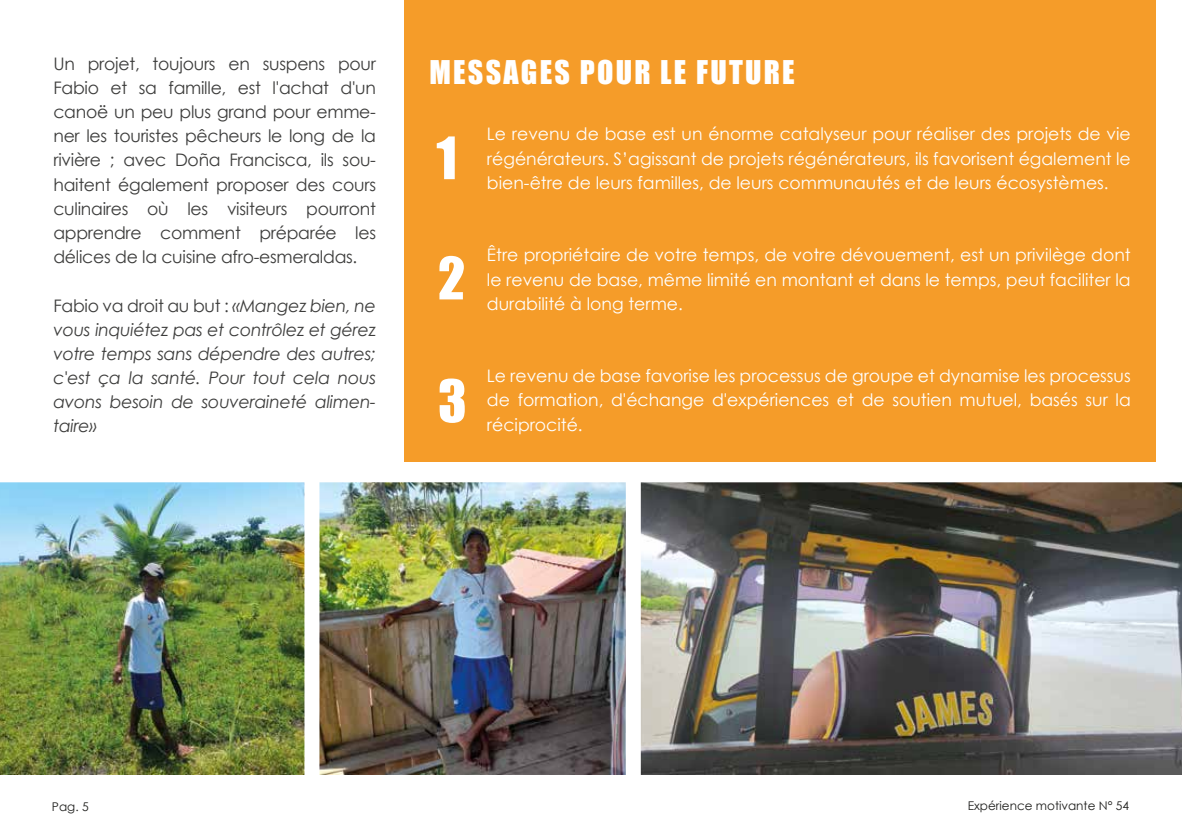
<style>
.page{position:relative;width:1182px;height:831px;background:#fff}
.page>*{position:absolute;margin:0;border:0;box-sizing:border-box;transform-origin:0 0}
.t1{font:54px "Impact";color:#fff}
.t2{font:30px "Impact";letter-spacing:.075em;color:#fff}
.t3{font:17.25px/24.2px "Century Gothic";color:#fff;text-align:justify}
.t4{font:17.25px/24.2px "Century Gothic";letter-spacing:-.015em;color:#3c3c3b;text-align:justify}
.t5{font:italic 17.25px/24.2px "Century Gothic";letter-spacing:-.015em;color:#3c3c3b;text-align:justify}
.t6{font:12px "Century Gothic";color:#1d1d1b}
.s1{font-style:normal}
</style>
<div class="page">
<img style="left:641px;top:482px;width:541px;height:291px">
<img style="left:0;top:482px;width:304px;height:291px">
<img style="left:319px;top:482px;width:307px;height:291px">
<div style="left:405px;top:0;width:751px;height:461px;background:#f59c29"></div>
<p class="t4" style="left:53px;top:51px;width:324px">Un projet, toujours en suspens pour Fabio et sa famille, est l'achat d'un canoë un peu plus grand pour emme&shy;ner les touristes pêcheurs le long de la rivière ; avec Doña Francisca, ils sou&shy;haitent également proposer des cours culinaires où les visiteurs pourront apprendre comment préparée les délices de la cuisine afro-esmeraldas.</p>
<p class="t5" style="left:53px;top:293px;width:324px"><span class="s1">Fabio va droit au but :</span> «Mangez bien, ne vous inquiétez pas et contrôlez et gérez votre temps sans dépendre des autres; c'est ça la santé. Pour tout cela nous avons besoin de souveraineté alimen&shy;taire»</p>
<h2 class="t2" style="left:429px;top:48px;width:367px">MESSAGES POUR LE FUTURE</h2>
<h1 class="t1" style="left:436px;top:116px;width:22px">1</h1>
<h1 class="t1" style="left:438px;top:236px;width:29px">2</h1>
<h1 class="t1" style="left:438px;top:359px;width:30px">3</h1>
<p class="t3" style="left:487px;top:122px;width:645px">Le revenu de base est un énorme catalyseur pour réaliser des projets de vie régénérateurs. S’agissant de projets régénérateurs, ils favorisent également le bien-être de leurs familles, de leurs communautés et de leurs écosystèmes.</p>
<p class="t3" style="left:487px;top:242px;width:645px">Être propriétaire de votre temps, de votre dévouement, est un privilège dont le revenu de base, même limité en montant et dans le temps, peut faciliter la durabilité à long terme.</p>
<p class="t3" style="left:487px;top:363px;width:645px">Le revenu de base favorise les processus de groupe et dynamise les processus de formation, d'échange d'expériences et de soutien mutuel, basés sur la réciprocité.</p>
<p class="t6" style="left:52px;top:797px;width:38px">Pag. 5</p>
<p class="t6" style="left:968px;top:797px;width:163px">Expérience motivante N° 54</p>
</div>
